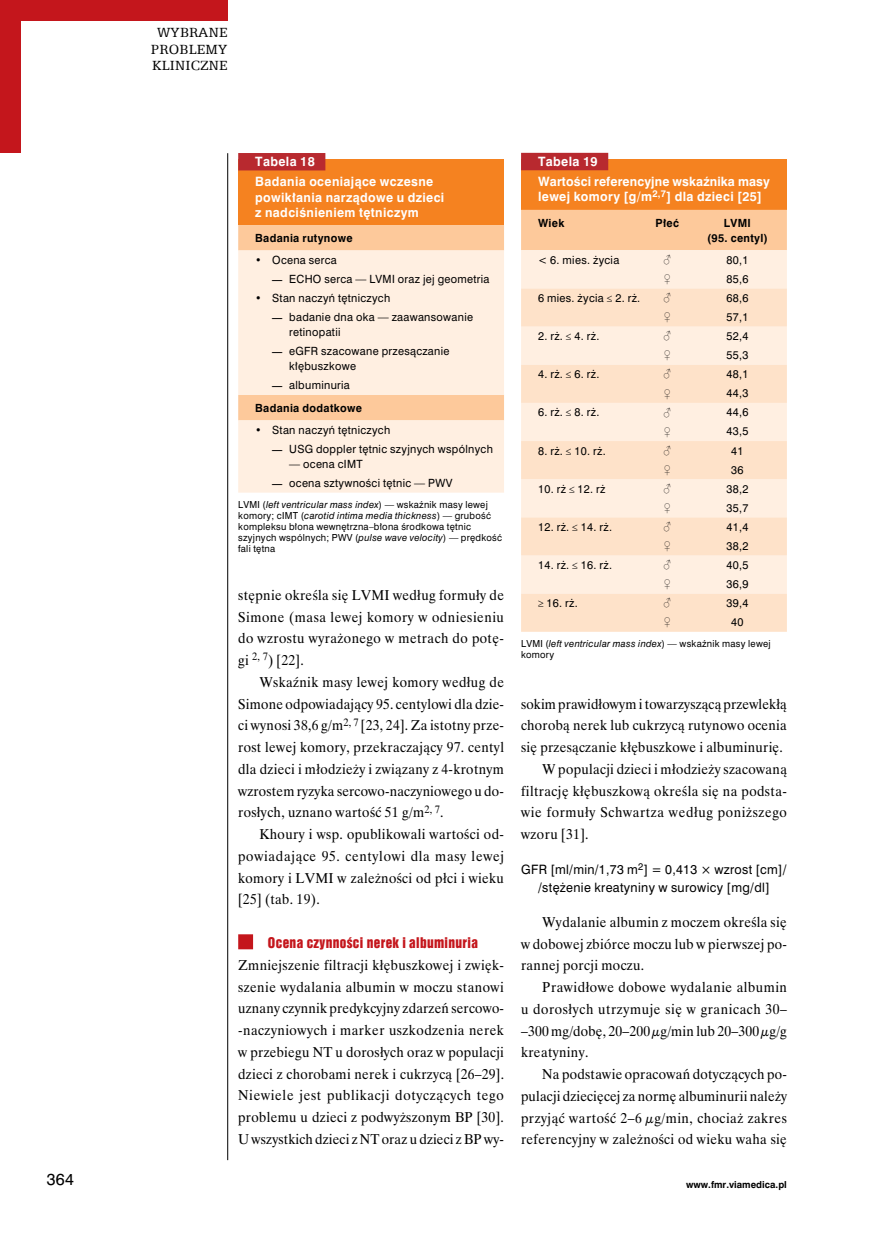
<style>
.page{position:relative;width:872px;height:1234px;background:#fff}
.page>*{position:absolute;margin:0;border:0;box-sizing:border-box;transform-origin:0 0}
.t1{font:15px/16.5px "Egyptian 505 EU";letter-spacing:.015em;color:#000;text-align:center}
.t2{font:15px "Swis 721 PL";color:#000}
.t3{font:14.25px/21.8px "Time Ibis EE";letter-spacing:.025em;color:#000;text-align:justify;scale:.95 1}
.t4{font:14.25px "Time Ibis EE";letter-spacing:.045em;color:#000;scale:.95 1}
.t5{font:13.5px "Swis 921 EU";letter-spacing:.025em;color:#c4161c}
.t6{font:700 12px/20.4px "Swis 721 PL";letter-spacing:.03em;color:#fff}
.t7{font:12px/18px "Swis 721 PL";letter-spacing:.03em;color:#000;text-align:center}
.t8{font:700 12px/20.4px "Swis 721 PL";letter-spacing:.01em;color:#fff}
.t9{font:10.5px/15px "Swis 721 PL";letter-spacing:.03em;color:#000}
.t10{font:700 10.5px/15px "Swis 721 PL";letter-spacing:.03em;color:#000;text-align:center}
.t11{font:700 10.5px "Arial";color:#000}
.t12{font:10.5px "Arial";color:#000}
.t13{font:9px/11.1px "Swis 721 PL";letter-spacing:.03em;color:#000}
.t14{font:700 9px "Swis 721 PL";color:#000}
.s1{font-family:"Time Ibis EE";font-weight:700}
.s2{font-family:"Time Ibis EE"}
.s3{font-weight:400}
.s4{font-style:italic}
</style>
<div class="page">
<hr style="left:227px;top:153px;width:1px;height:1006px;background:#000">
<div style="left:0;top:0;width:227px;height:21px;background:#c4161c"></div>
<div style="left:0;top:0;width:21px;height:153px;background:#c4161c"></div>
<div style="left:238px;top:934px;width:15px;height:15px;background:#c4161c"></div>
<div style="left:521px;top:160px;width:266px;height:50px;background:#f58220"></div>
<div style="left:521px;top:210px;width:266px;height:40px;background:#fdc99b"></div>
<div style="left:521px;top:250px;width:266px;height:38px;background:#ffefe1"></div>
<svg style="left:521px;top:288px;width:266px;height:343px;background:#fee7d3"></svg>
<div style="left:521px;top:153px;width:87px;height:17px;background:#b8292f"></div>
<div style="left:238px;top:160px;width:266px;height:65px;background:#f58220"></div>
<div style="left:238px;top:225px;width:266px;height:25px;background:#fdc99b"></div>
<svg style="left:238px;top:250px;width:266px;height:242px;background:#feebd9"></svg>
<div style="left:238px;top:153px;width:87px;height:17px;background:#b8292f"></div>
<p class="t1" style="left:151px;top:24px;width:78px">WYBRANE<br>PROBLEMY<br>KLINICZNE</p>
<p class="t6" style="left:255px;top:151px;width:180px">Tabela 18<br>Badania oceniające wczesne</p>
<p class="t6" style="left:255px;top:189px;width:190px;line-height:15px">powikłania narządowe u dzieci z nadciśnieniem tętniczym</p>
<p class="t10" style="left:255px;top:230px;width:99px">Badania rutynowe</p>
<p class="t9" style="left:255px;top:252px;width:83px">• Ocena serca</p>
<p class="t9" style="left:272px;top:271px;width:219px"><span class="s1">—</span> ECHO serca — LVMI oraz jej geometria</p>
<p class="t9" style="left:255px;top:290px;width:137px">• Stan naczyń tętniczych</p>
<p class="t9" style="left:289px;top:309px;width:185px;text-indent:-17px"><span class="s1">—</span> badanie dna oka — zaawansowanie retinopatii</p>
<p class="t9" style="left:289px;top:343px;width:162px;text-indent:-17px"><span class="s1">—</span> eGFR szacowane przesączanie kłębuszkowe</p>
<p class="t10" style="left:255px;top:374px;width:108px;line-height:22.5px"><span class="s2">—</span> <span class="s3">albuminuria<br></span>Badania dodatkowe</p>
<p class="t9" style="left:255px;top:422px;width:137px">• Stan naczyń tętniczych</p>
<p class="t9" style="left:272px;top:441px;width:222px"><span class="s1">—</span> USG doppler tętnic szyjnych wspólnych</p>
<p class="t9" style="left:289px;top:456px;width:75px">— ocena cIMT</p>
<p class="t9" style="left:272px;top:475px;width:182px"><span class="s1">—</span> ocena sztywności tętnic — PWV</p>
<p class="t13" style="left:238px;top:499px;width:265px">LVMI (<span class="s4">left ventricular mass index</span>) — wskaźnik masy lewej komory; cIMT (<span class="s4">carotid intima media thickness</span>) — grubość kompleksu błona wewnętrzna–błona środkowa tętnic szyjnych wspólnych; PWV (<span class="s4">pulse wave velocity</span>) — prędkość fali tętna</p>
<p class="t3" style="left:238px;top:583px;width:281px">stępnie określa się LVMI według formuły de Simone (masa lewej komory w odniesieniu do wzrostu wyrażonego w metrach do potę&shy;gi <sup>2,</sup> <sup>7</sup>) [22].</p>
<p class="t3" style="left:238px;top:670px;width:281px;text-indent:21px">Wskaźnik masy lewej komory według de Simone odpowiadający 95. centylowi dla dzie&shy;ci wynosi 38,6 g/m<sup>2,</sup> <sup>7</sup> [23, 24]. Za istotny prze&shy;rost lewej komory, przekraczający 97. centyl dla dzieci i młodzieży i związany z 4-krotnym wzrostem ryzyka sercowo-naczyniowego u do&shy;rosłych, uznano wartość 51 g/m<sup>2,</sup> <sup>7</sup>.</p>
<p class="t3" style="left:238px;top:823px;width:281px;text-indent:21px">Khoury i wsp. opublikowali wartości od&shy;powiadające 95. centylowi dla masy lewej komory i LVMI w zależności od płci i wieku [25] (tab. 19).</p>
<p class="t5" style="left:268px;top:933px;width:211px">Ocena czynności nerek i albuminuria</p>
<p class="t3" style="left:238px;top:953px;width:281px">Zmniejszenie filtracji kłębuszkowej i zwięk&shy;szenie wydalania albumin w moczu stanowi uznany czynnik predykcyjny zdarzeń sercowo--naczyniowych i marker uszkodzenia nerek w przebiegu NT u dorosłych oraz w populacji dzieci z chorobami nerek i cukrzycą [26–29].<br>Niewiele jest publikacji dotyczących tego problemu u dzieci z podwyższonym BP [30].<br>U wszystkich dzieci z NT oraz u dzieci z BP wy-</p>
<p class="t8" style="left:538px;top:151px;width:233px">Tabela 19<br>Wartości referencyjne wskaźnika masy</p>
<p class="t6" style="left:538px;top:186px;width:225px">lewej komory [g/m<sup>2,7</sup>] dla dzieci [25]</p>
<p class="t10" style="left:538px;top:215px;width:28px">Wiek</p>
<p class="t10" style="left:655px;top:215px;width:25px">Płeć</p>
<p class="t10" style="left:707px;top:215px;width:62px">LVMI<br>(95. centyl)</p>
<p class="t9" style="left:538px;top:252px;width:83px">&lt; 6. mies. życia</p>
<p class="t11" style="left:663px;top:252px;width:9px">♂</p>
<p class="t9" style="left:726px;top:252px;width:23px">80,1</p>
<p class="t12" style="left:663px;top:271px;width:9px">♀</p>
<p class="t9" style="left:726px;top:271px;width:23px">85,6</p>
<p class="t9" style="left:538px;top:290px;width:104px">6 mies. życia ≤ 2. rż.</p>
<p class="t11" style="left:663px;top:290px;width:9px">♂</p>
<p class="t9" style="left:726px;top:290px;width:23px">68,6</p>
<p class="t12" style="left:663px;top:309px;width:9px">♀</p>
<p class="t9" style="left:726px;top:309px;width:23px">57,1</p>
<p class="t9" style="left:538px;top:328px;width:63px">2. rż. ≤ 4. rż.</p>
<p class="t11" style="left:663px;top:328px;width:9px">♂</p>
<p class="t9" style="left:726px;top:328px;width:23px">52,4</p>
<p class="t12" style="left:663px;top:348px;width:9px">♀</p>
<p class="t9" style="left:726px;top:347px;width:23px">55,3</p>
<p class="t9" style="left:538px;top:366px;width:63px">4. rż. ≤ 6. rż.</p>
<p class="t11" style="left:663px;top:367px;width:9px">♂</p>
<p class="t9" style="left:726px;top:366px;width:23px">48,1</p>
<p class="t12" style="left:663px;top:386px;width:9px">♀</p>
<p class="t9" style="left:726px;top:385px;width:23px">44,3</p>
<p class="t9" style="left:538px;top:404px;width:63px">6. rż. ≤ 8. rż.</p>
<p class="t11" style="left:663px;top:405px;width:9px">♂</p>
<p class="t9" style="left:726px;top:404px;width:23px">44,6</p>
<p class="t12" style="left:663px;top:424px;width:9px">♀</p>
<p class="t9" style="left:726px;top:424px;width:23px">43,5</p>
<p class="t9" style="left:538px;top:443px;width:69px">8. rż. ≤ 10. rż.</p>
<p class="t11" style="left:663px;top:443px;width:9px">♂</p>
<p class="t9" style="left:731px;top:443px;width:14px">41</p>
<p class="t12" style="left:663px;top:462px;width:9px">♀</p>
<p class="t9" style="left:731px;top:462px;width:14px">36</p>
<p class="t9" style="left:538px;top:481px;width:69px">10. rż ≤ 12. rż</p>
<p class="t11" style="left:663px;top:481px;width:9px">♂</p>
<p class="t9" style="left:726px;top:481px;width:23px">38,2</p>
<p class="t12" style="left:663px;top:500px;width:9px">♀</p>
<p class="t9" style="left:726px;top:500px;width:23px">35,7</p>
<p class="t9" style="left:538px;top:519px;width:75px">12. rż. ≤ 14. rż.</p>
<p class="t11" style="left:663px;top:519px;width:9px">♂</p>
<p class="t9" style="left:726px;top:519px;width:23px">41,4</p>
<p class="t12" style="left:663px;top:538px;width:9px">♀</p>
<p class="t9" style="left:726px;top:538px;width:23px">38,2</p>
<p class="t9" style="left:538px;top:557px;width:75px">14. rż. ≤ 16. rż.</p>
<p class="t11" style="left:663px;top:557px;width:9px">♂</p>
<p class="t9" style="left:726px;top:557px;width:23px">40,5</p>
<p class="t12" style="left:663px;top:576px;width:9px">♀</p>
<p class="t9" style="left:726px;top:576px;width:23px">36,9</p>
<p class="t9" style="left:538px;top:595px;width:41px">≥ 16. rż.</p>
<p class="t11" style="left:663px;top:595px;width:9px">♂</p>
<p class="t9" style="left:726px;top:595px;width:23px">39,4</p>
<p class="t12" style="left:663px;top:614px;width:9px">♀</p>
<p class="t9" style="left:731px;top:614px;width:14px">40</p>
<p class="t13" style="left:521px;top:638px;width:251px">LVMI (<span class="s4">left ventricular mass index</span>) — wskaźnik masy lewej komory</p>
<p class="t3" style="left:521px;top:692px;width:281px">sokim prawidłowym i towarzyszącą przewlekłą</p>
<p class="t3" style="left:521px;top:714px;width:281px">chorobą nerek lub cukrzycą rutynowo ocenia</p>
<p class="t3" style="left:521px;top:736px;width:277px">się przesączanie kłębuszkowe i albuminurię.</p>
<p class="t3" style="left:542px;top:757px;width:259px">W populacji dzieci i młodzieży szacowaną</p>
<p class="t3" style="left:521px;top:779px;width:281px">filtrację kłębuszkową określa się na podsta-</p>
<p class="t4" style="left:521px;top:803px;width:281px">wie formuły Schwartza według poniższego</p>
<p class="t3" style="left:521px;top:823px;width:73px">wzoru [31].</p>
<p class="t7" style="left:521px;top:860px;width:267px">GFR [ml/min/1,73 m<sup>2</sup>] = 0,413 × wzrost [cm]/ /stężenie kreatyniny w surowicy [mg/dl]</p>
<p class="t3" style="left:521px;top:910px;width:281px;text-indent:21px">Wydalanie albumin z moczem określa się w dobowej zbiórce moczu lub w pierwszej po&shy;rannej porcji moczu.</p>
<p class="t3" style="left:521px;top:975px;width:281px;text-indent:21px">Prawidłowe dobowe wydalanie albumin u dorosłych utrzymuje się w granicach 30– –300 mg/dobę, 20–200 μg/min lub 20–300 μg/g kreatyniny.</p>
<p class="t3" style="left:521px;top:1062px;width:281px;text-indent:21px">Na podstawie opracowań dotyczących po&shy;pulacji dziecięcej za normę albuminurii należy przyjąć wartość 2–6 μg/min, chociaż zakres referencyjny w zależności od wieku waha się</p>
<p class="t2" style="left:47px;top:1169px;width:29px">364</p>
<p class="t14" style="left:686px;top:1178px;width:102px">www.fmr.viamedica.pl</p>
</div>
